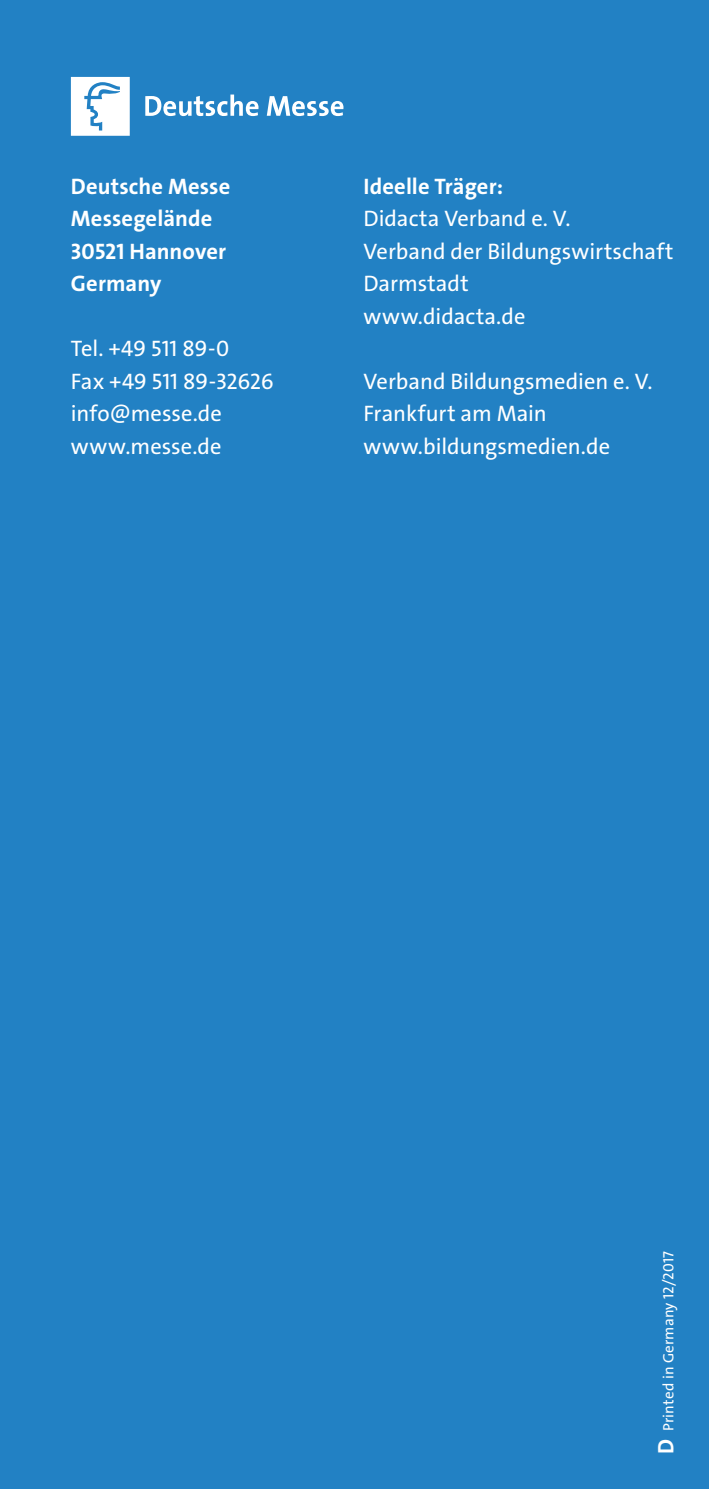
<style>
.page{position:relative;width:709px;height:1489px;background:#fff}
.page>*{position:absolute;margin:0;border:0;box-sizing:border-box;transform-origin:0 0}
.t1{font:22.5px/32.5px "The Sans LP5 Plain";color:#fff}
.t2{font:22.5px/32.5px "The Sans LP7 Bld";letter-spacing:.005em;color:#fff}
.t3{font:15px "The Sans LP5 Plain";letter-spacing:.01em;color:#fff}
.s1{font-family:"The Sans LP7 Bld";font-size:22.5px}
</style>
<div class="page">
<div style="left:0;top:0;width:709px;height:1488px;background:#2281c4"></div>
<svg style="left:145px;top:94px;width:113px;height:22px"></svg>
<svg style="left:267px;top:96px;width:76px;height:20px"></svg>
<svg style="left:71px;top:77px;width:59px;height:59px"></svg>
<p class="t2" style="left:71px;top:170px;width:161px">Deutsche Messe<br>Messegelände<br>30521 Hannover<br>Germany</p>
<p class="t1" style="left:71px;top:333px;width:204px">Tel. +49 511 89-0<br>Fax +49 511 89-32626 info@messe.de www.messe.de</p>
<p class="t2" style="left:363px;top:170px;width:141px">Ideelle Träger:</p>
<p class="t1" style="left:363px;top:203px;width:311px">Didacta Verband e. V.<br>Verband der Bildungswirtschaft<br>Darmstadt<br>www.didacta.de</p>
<p class="t1" style="left:363px;top:365px;width:291px">Verband Bildungsmedien e. V.<br>Frankfurt am Main www.bildungsmedien.de</p>
<p class="t3" style="left:659px;top:1453px;width:204px;rotate:-90deg"><span class="s1">D</span> Printed in Germany 12/2017</p>
</div>
